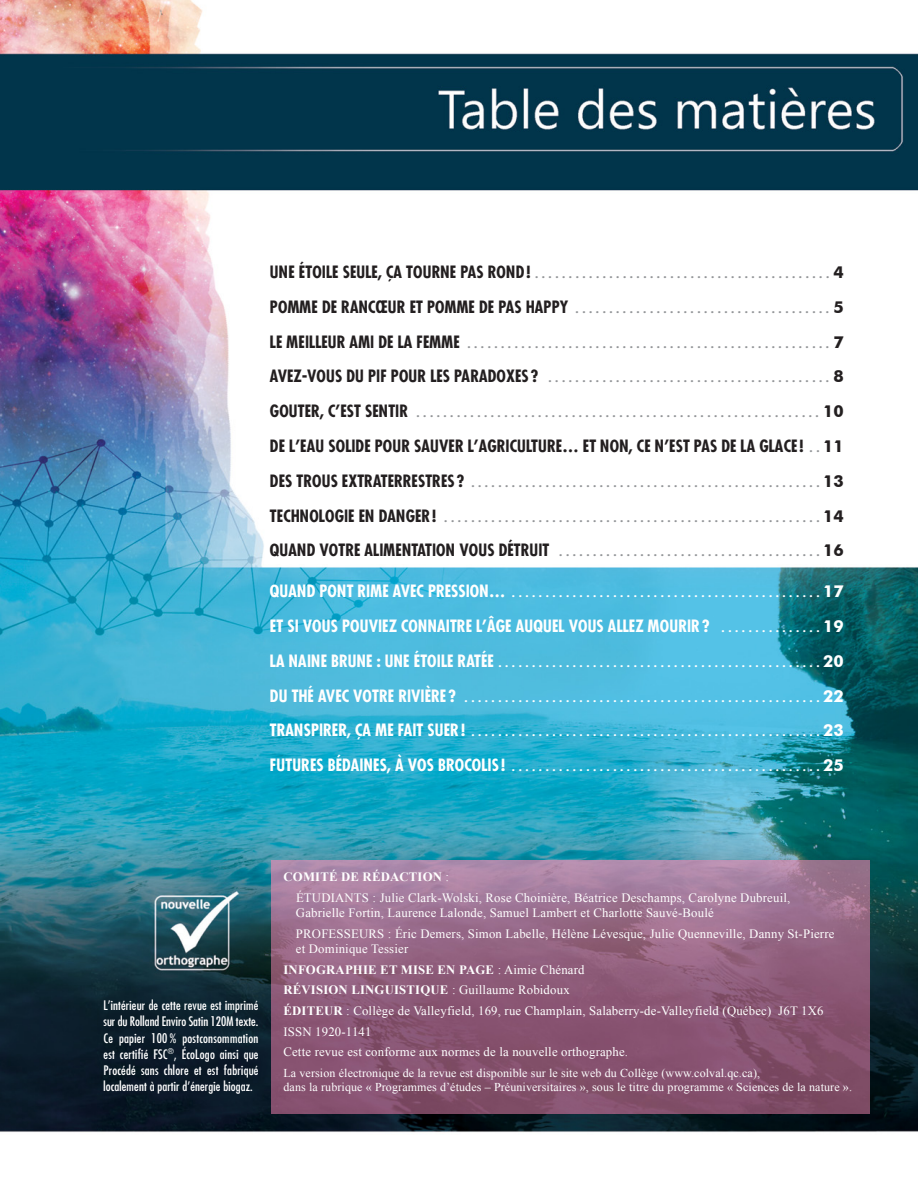
<style>
.page{position:relative;width:918px;height:1188px;background:#fff}
.page>*{position:absolute;margin:0;border:0;box-sizing:border-box;transform-origin:0 0}
.t1{font:condensed 16.5px/34.8px "Futura";color:#939598;text-align:justify}
.t2{font:condensed 16.5px/34.8px "Futura";color:#fff;text-align:justify}
.t3{font:12.75px/20.7px "Times New Roman";letter-spacing:.015em;color:#fff}
.t4{font:condensed 12.75px/16px "Futura";letter-spacing:.01em;color:#fff;text-align:justify}
.t5{font:12px/14.4px "Times New Roman";letter-spacing:.01em;color:#fff}
.s1{font-weight:700;color:#231f20}
.s2{font-family:"Futura BT";font-weight:700;font-stretch:normal;color:#231f20}
.s3{font-weight:700}
.s4{font-family:"Futura BT";font-weight:700;font-stretch:normal}
</style>
<div class="page">
<img style="left:0;top:0;width:918px;height:1132px">
<img style="left:272px;top:860px;width:597px;height:254px">
<p class="t1" style="left:270px;top:255px;width:575px"><span class="s1">UNE ÉTOILE SEULE, ÇA TOURNE PAS ROND !</span> . . . . . . . . . . . . . . . . . . . . . . . . . . . . . . . . . . . . . . . . . . . . <span class="s2">4<br></span><span class="s1">POMME DE RANCfiUR ET POMME DE PAS HAPPY</span> . . . . . . . . . . . . . . . . . . . . . . . . . . . . . . . . . . . . . . <span class="s2">5<br></span><span class="s1">LE MEILLEUR AMI DE LA FEMME</span> . . . . . . . . . . . . . . . . . . . . . . . . . . . . . . . . . . . . . . . . . . . . . . . . . . . . . . <span class="s2">7<br></span><span class="s1">AVEZ-VOUS DU PIF POUR LES PARADOXES ?</span> . . . . . . . . . . . . . . . . . . . . . . . . . . . . . . . . . . . . . . . . . . <span class="s2">8<br></span><span class="s1">GOUTER, CÊEST SENTIR</span> . . . . . . . . . . . . . . . . . . . . . . . . . . . . . . . . . . . . . . . . . . . . . . . . . . . . . . . . . . . . <span class="s2">10<br></span><span class="s1">DE LÊEAU SOLIDE POUR SAUVER LÊAGRICULTURE⁄ ET NON, CE NÊEST PAS DE LA GLACE !</span> . . <span class="s2">11<br></span><span class="s1">DES TROUS EXTRATERRESTRES ?</span> . . . . . . . . . . . . . . . . . . . . . . . . . . . . . . . . . . . . . . . . . . . . . . . . . . . . <span class="s2">13<br></span><span class="s1">TECHNOLOGIE EN DANGER !</span> . . . . . . . . . . . . . . . . . . . . . . . . . . . . . . . . . . . . . . . . . . . . . . . . . . . . . . . . <span class="s2">14<br></span><span class="s1">QUAND VOTRE ALIMENTATION VOUS DÉTRUIT</span> . . . . . . . . . . . . . . . . . . . . . . . . . . . . . . . . . . . . . . . <span class="s2">16</span></p>
<p class="t2" style="left:270px;top:574px;width:575px"><span class="s3">QUAND PONT RIME AVEC PRESSION⁄</span> . . . . . . . . . . . . . . . . . . . . . . . . . . . . . . . . . . . . . . . . . . . . . . <span class="s4">17<br></span><span class="s3">ET SI VOUS POUVIEZ CONNAITRE LÊ˜GE AUQUEL VOUS ALLEZ MOURIR ?</span> . . . . . . . . . . . . . . . <span class="s4">19<br></span><span class="s3">LA NAINE BRUNE : UNE ÉTOILE RATÉE</span> . . . . . . . . . . . . . . . . . . . . . . . . . . . . . . . . . . . . . . . . . . . . . . . . <span class="s4">20<br></span><span class="s3">DU THÉ AVEC VOTRE RIVI˚RE ?</span> . . . . . . . . . . . . . . . . . . . . . . . . . . . . . . . . . . . . . . . . . . . . . . . . . . . . . <span class="s4">22<br></span><span class="s3">TRANSPIRER, ÇA ME FAIT SUER !</span> . . . . . . . . . . . . . . . . . . . . . . . . . . . . . . . . . . . . . . . . . . . . . . . . . . . . <span class="s4">23<br></span><span class="s3">FUTURES BÉDAINES, ¤ VOS BROCOLIS !</span> . . . . . . . . . . . . . . . . . . . . . . . . . . . . . . . . . . . . . . . . . . . . . . <span class="s4">25</span></p>
<p class="t4" style="left:103px;top:998px;width:157px">LÊintérieur de cette revue est imprimé sur du Rolland Enviro Satin 120M texte.<br>Ce papier 100 % postconsommation est certifié FSC<sup>®</sup>, ÉcoLogo ainsi que Procédé sans chlore et est fabriqué localement à partir dÊénergie biogaz.</p>
<p class="t3" style="left:296px;top:866px;width:496px;text-indent:-13px"><span class="s3">COMITÉ DE RÉDACTION</span> :<br>ÉTUDIANTS : Julie Clark-Wolski, Rose Choinière, Béatrice Deschamps, Carolyne Dubreuil,</p>
<p class="t3" style="left:296px;top:902px;width:540px">Gabrielle Fortin, Laurence Lalonde, Samuel Lambert et Charlotte Sauvé-Boulé<br>PROFESSEURS : Éric Demers, Simon Labelle, Hélène Lévesque, Julie Quenneville, Danny St-Pierre</p>
<p class="t3" style="left:283px;top:938px;width:542px;text-indent:13px">et Dominique Tessier<br><span class="s3">INFOGRAPHIE ET MISE EN PAGE</span> : Aimie Chénard<br><span class="s3">RÉVISION LINGUISTIQUE</span> : Guillaume Robidoux<br><span class="s3">ÉDITEUR</span> : Collège de Valleyfield, 169, rue Champlain, Salaberry-de-Valleyfield (Québec) J6T 1X6<br>ISSN 1920-1141<br>Cette revue est conforme aux normes de la nouvelle orthographe.</p>
<p class="t5" style="left:283px;top:1065px;width:570px">La version électronique de la revue est disponible sur le site web du Collège (www.colval.qc.ca),<br>dans la rubrique « Programmes d’études – Préuniversitaires », sous le titre du programme « Sciences de la nature ».</p>
</div>
